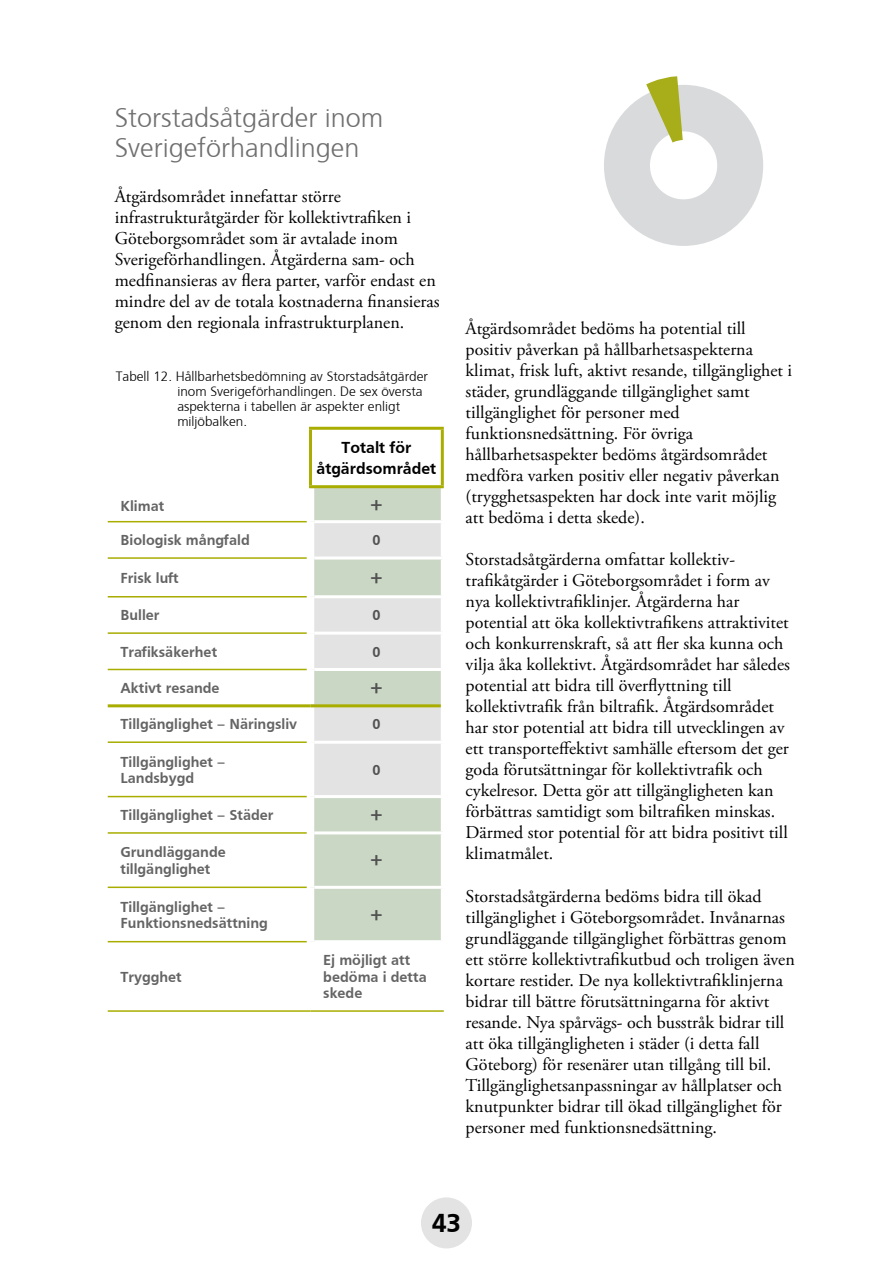
<style>
.page{position:relative;width:893px;height:1263px;background:#fff}
.page>*{position:absolute;margin:0;border:0;box-sizing:border-box;transform-origin:0 0}
.Rubriknivå_2{font:300 27px/30px "Frutiger";color:#706f6f}
.t1{font:700 27px "Frutiger";color:#000}
.Brödtext_Tabell_Kapi{font:700 22.5px "Frutiger";color:#525252}
.Brödtext{font:18px/21px "Adobe Garamond Pro";color:#000}
.Tabell_Rubrik{font:700 16.5px/21px "Frutiger";color:#000;text-align:center}
.Tabell_Kolumnrubrik{font:700 15px/16.5px "Frutiger";color:#646464}
.Brödtext_Tabell_Kapi-2{font:700 15px "Frutiger";color:#525252}
.Figurbeskrivning{font:300 13.5px/15px "Frutiger";color:#000}
</style>
<div class="page">
<div style="left:421px;top:1197px;width:51px;height:51px;background:#e3e3e3;border-radius:50%"></div>
<div style="left:314px;top:488px;width:127px;height:452px;background:#cad7c5"></div>
<svg style="left:314px;top:523px;width:127px;height:272px;background:#dcdfda"></svg>
<div style="left:310px;top:833px;width:132px;height:54px;background:#cad7c5"></div>
<hr style="left:314px;top:520px;width:130px;height:3px;background:#fff">
<hr style="left:314px;top:556px;width:130px;height:3px;background:#fff">
<hr style="left:314px;top:595px;width:130px;height:3px;background:#fff">
<hr style="left:314px;top:632px;width:130px;height:3px;background:#fff">
<hr style="left:314px;top:668px;width:130px;height:3px;background:#fff">
<hr style="left:314px;top:741px;width:130px;height:3px;background:#fff">
<hr style="left:314px;top:795px;width:130px;height:3px;background:#fff">
<hr style="left:314px;top:831px;width:130px;height:3px;background:#fff">
<hr style="left:441px;top:834px;width:3px;height:52px;background:#fff">
<hr style="left:314px;top:886px;width:130px;height:3px;background:#fff">
<div style="left:307px;top:833px;width:7px;height:54px;background:#fff"></div>
<hr style="left:108px;top:521px;width:199px;height:1px;background:#a8ad00">
<hr style="left:108px;top:557px;width:199px;height:2px;background:#a8ad00">
<hr style="left:108px;top:596px;width:199px;height:1px;background:#a8ad00">
<hr style="left:108px;top:632px;width:199px;height:2px;background:#a8ad00">
<hr style="left:108px;top:669px;width:199px;height:1px;background:#a8ad00">
<hr style="left:108px;top:741px;width:199px;height:2px;background:#a8ad00">
<hr style="left:108px;top:796px;width:199px;height:1px;background:#a8ad00">
<hr style="left:108px;top:832px;width:199px;height:2px;background:#a8ad00">
<hr style="left:108px;top:886px;width:199px;height:2px;background:#a8ad00">
<hr style="left:108px;top:941px;width:199px;height:1px;background:#a8ad00">
<hr style="left:108px;top:1010px;width:202px;height:2px;background:#a8ad00">
<hr style="left:310px;top:1010px;width:134px;height:2px;background:#a8ad00">
<hr style="left:108px;top:704px;width:202px;height:3px;background:#a8ad00">
<hr style="left:310px;top:704px;width:131px;height:3px;background:#a8ad00">
<hr style="left:309px;top:427px;width:135px;height:3px;background:#a8ad00">
<hr style="left:309px;top:430px;width:3px;height:55px;background:#a8ad00">
<hr style="left:441px;top:430px;width:3px;height:55px;background:#a8ad00">
<hr style="left:309px;top:485px;width:135px;height:3px;background:#a8ad00">
<div style="left:604px;top:85px;width:159px;height:161px;border:46px solid #b3b5b7;border-radius:50%"></div>
<svg style="left:604px;top:76px;width:146px;height:123px"></svg>
<h2 class="Rubriknivå_2" style="left:115px;top:101px;width:270px">Storstadsåtgärder inom<br>Sverigeförhandlingen</h2>
<p class="Brödtext" style="left:115px;top:187px;width:326px">Åtgärdsområdet innefattar större infrastrukturåtgärder för kollektivtrafiken i Göteborgsområdet som är avtalade inom Sverigeförhandlingen. Åtgärderna sam- och medfinansieras av flera parter, varför endast en mindre del av de totala kostnaderna finansieras genom den regionala infrastrukturplanen.</p>
<p class="Figurbeskrivning" style="left:177px;top:368px;width:252px;text-indent:-62px">Tabell 12. Hållbarhetsbedömning av Storstadsåtgärder inom Sverigeförhandlingen. De sex översta</p>
<p class="Figurbeskrivning" style="left:177px;top:398px;width:224px">aspekterna i tabellen är aspekter enligt miljöbalken.</p>
<p class="Tabell_Rubrik" style="left:316px;top:437px;width:121px">Totalt för åtgärdsområdet</p>
<p class="Tabell_Kolumnrubrik" style="left:120px;top:498px;width:45px">Klimat</p>
<p class="Brödtext_Tabell_Kapi" style="left:370px;top:492px;width:14px">+</p>
<p class="Tabell_Kolumnrubrik" style="left:120px;top:532px;width:131px">Biologisk mångfald</p>
<p class="Brödtext_Tabell_Kapi-2" style="left:372px;top:532px;width:10px">0</p>
<p class="Tabell_Kolumnrubrik" style="left:120px;top:569px;width:60px">Frisk luft</p>
<p class="Brödtext_Tabell_Kapi" style="left:370px;top:565px;width:14px">+</p>
<p class="Tabell_Kolumnrubrik" style="left:120px;top:607px;width:41px">Buller</p>
<p class="Brödtext_Tabell_Kapi-2" style="left:372px;top:607px;width:10px">0</p>
<p class="Tabell_Kolumnrubrik" style="left:120px;top:643px;width:98px">Trafiksäkerhet</p>
<p class="Brödtext_Tabell_Kapi-2" style="left:372px;top:643px;width:10px">0</p>
<p class="Tabell_Kolumnrubrik" style="left:120px;top:680px;width:101px">Aktivt resande</p>
<p class="Brödtext_Tabell_Kapi" style="left:370px;top:675px;width:14px">+</p>
<p class="Tabell_Kolumnrubrik" style="left:120px;top:716px;width:178px">Tillgänglighet – Näringsliv</p>
<p class="Brödtext_Tabell_Kapi-2" style="left:372px;top:716px;width:10px">0</p>
<p class="Tabell_Kolumnrubrik" style="left:120px;top:753px;width:106px">Tillgänglighet –<br>Landsbygd</p>
<p class="Brödtext_Tabell_Kapi-2" style="left:372px;top:761px;width:10px">0</p>
<p class="Tabell_Kolumnrubrik" style="left:120px;top:807px;width:155px">Tillgänglighet – Städer</p>
<p class="Brödtext_Tabell_Kapi" style="left:370px;top:802px;width:14px">+</p>
<p class="Tabell_Kolumnrubrik" style="left:120px;top:844px;width:107px">Grundläggande tillgänglighet</p>
<p class="Brödtext_Tabell_Kapi" style="left:370px;top:848px;width:14px">+</p>
<p class="Tabell_Kolumnrubrik" style="left:120px;top:898px;width:149px">Tillgänglighet –<br>Funktionsnedsättning</p>
<p class="Brödtext_Tabell_Kapi" style="left:370px;top:902px;width:14px">+</p>
<p class="Tabell_Kolumnrubrik" style="left:120px;top:968px;width:63px">Trygghet</p>
<p class="Tabell_Kolumnrubrik" style="left:323px;top:952px;width:105px">Ej möjligt att bedöma i detta skede</p>
<p class="Brödtext" style="left:466px;top:318px;width:328px">Åtgärdsområdet bedöms ha potential till positiv påverkan på hållbarhetsaspekterna klimat, frisk luft, aktivt resande, tillgänglighet i städer, grundläggande tillgänglighet samt tillgänglighet för personer med funktionsnedsättning. För övriga hållbarhetsaspekter bedöms åtgärdsområdet medföra varken positiv eller negativ påverkan (trygghetsaspekten har dock inte varit möjlig att bedöma i detta skede).</p>
<p class="Brödtext" style="left:466px;top:550px;width:326px">Storstadsåtgärderna omfattar kollektiv&shy;trafikåtgärder i Göteborgsområdet i form av nya kollektivtrafiklinjer. Åtgärderna har potential att öka kollektivtrafikens attraktivitet och konkurrenskraft, så att fler ska kunna och vilja åka kollektivt. Åtgärdsområdet har således potential att bidra till överflyttning till kollektivtrafik från biltrafik. Åtgärdsområdet har stor potential att bidra till utvecklingen av ett transporteffektivt samhälle eftersom det ger goda förutsättningar för kollektivtrafik och cykelresor. Detta gör att tillgängligheten kan förbättras samtidigt som biltrafiken minskas.<br>Därmed stor potential för att bidra positivt till klimatmålet.</p>
<p class="Brödtext" style="left:466px;top:886px;width:331px">Storstadsåtgärderna bedöms bidra till ökad tillgänglighet i Göteborgsområdet. Invånarnas grundläggande tillgänglighet förbättras genom ett större kollektivtrafikutbud och troligen även kortare restider. De nya kollektivtrafiklinjerna bidrar till bättre förutsättningarna för aktivt resande. Nya spårvägs- och busstråk bidrar till att öka tillgängligheten i städer (i detta fall Göteborg) för resenärer utan tillgång till bil.<br>Tillgänglighetsanpassningar av hållplatser och knutpunkter bidrar till ökad tillgänglighet för personer med funktionsnedsättning.</p>
<h1 class="t1" style="left:432px;top:1207px;width:30px">43</h1>
</div>
